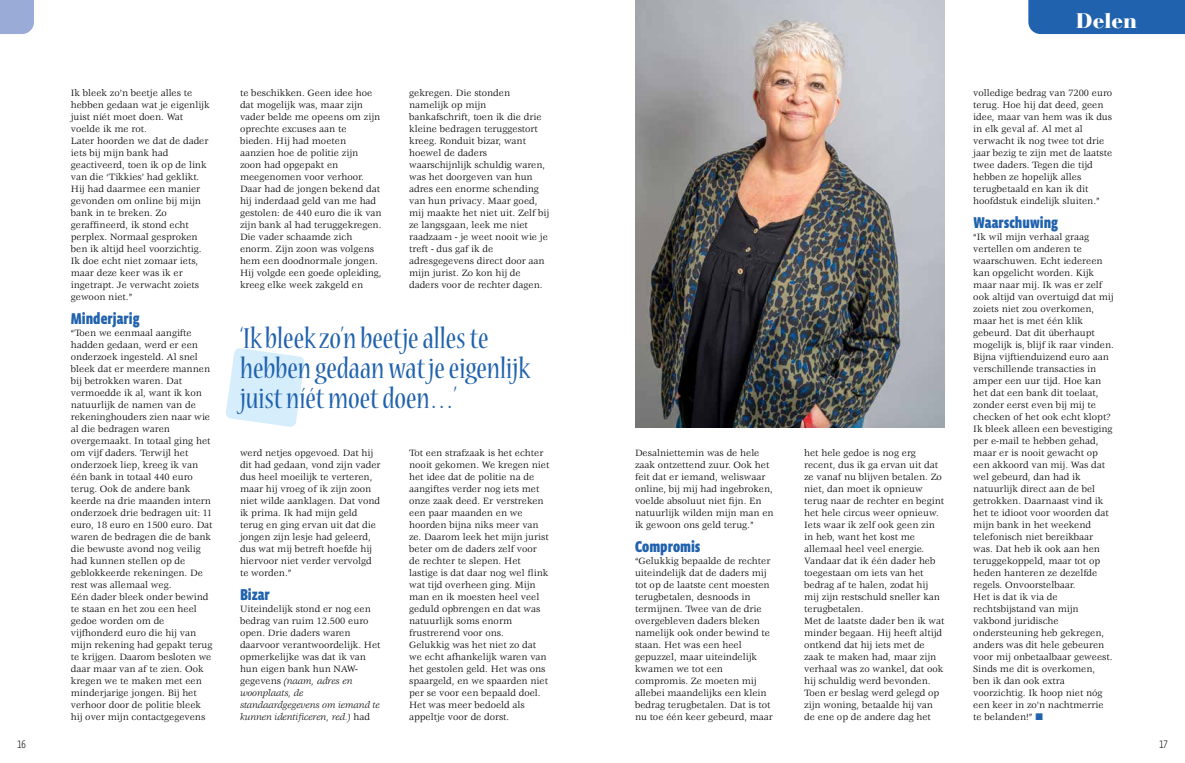
<style>
.page{position:relative;width:1185px;height:763px;background:#fff}
.page>*{position:absolute;margin:0;border:0;box-sizing:border-box;transform-origin:0 0}
.t1{font:condensed 32px/30px "Nueva Std";color:#2062ad}
.t2{font:900 21px "Bauer Bodoni Std";color:#fff}
.t3{font:900 16px "Vista Sans Nar OT";color:#2062ad}
.t4{font:300 11px "Vista Sans Nar OT";color:#000}
.t5{font:10px/12px "Veljovic Std";color:#000}
.s1{font-style:italic}
</style>
<div class="page">
<svg style="left:226px;top:348px;width:79px;height:79px"></svg>
<img style="left:635px;top:0;width:310px;height:428px">
<div style="left:1028px;top:0;width:157px;height:34px;background:#2062ad"></div>
<svg style="left:0;top:0;width:34px;height:34px"></svg>
<p class="t5" style="left:71px;top:87px;width:140px">Ik bleek zo’n beetje alles te hebben gedaan wat je eigenlijk juist níét moet doen. Wat voelde ik me rot.<br>Later hoorden we dat de dader iets bij mijn bank had geactiveerd, toen ik op de link van die ‘Tikkies’ had geklikt.<br>Hij had daarmee een manier gevonden om online bij mijn bank in te breken. Zo geraffineerd, ik stond echt perplex. Normaal gesproken ben ik altijd heel voorzichtig.<br>Ik doe echt niet zomaar iets, maar deze keer was ik er ingetrapt. Je verwacht zoiets gewoon niet.”</p>
<h3 class="t3" style="left:71px;top:310px;width:70px">Minderjarig</h3>
<p class="t5" style="left:71px;top:327px;width:143px">“Toen we eenmaal aangifte hadden gedaan, werd er een onderzoek ingesteld. Al snel bleek dat er meerdere mannen bij betrokken waren. Dat vermoedde ik al, want ik kon natuurlijk de namen van de rekeninghouders zien naar wie al die bedragen waren overgemaakt. In totaal ging het om vijf daders. Terwijl het onderzoek liep, kreeg ik van één bank in totaal 440 euro terug. Ook de andere bank keerde na drie maanden intern onderzoek drie bedragen uit: 11 euro, 18 euro en 1500 euro. Dat waren de bedragen die de bank die bewuste avond nog veilig had kunnen stellen op de geblokkeerde rekeningen. De rest was allemaal weg.<br>Eén dader bleek onder bewind te staan en het zou een heel gedoe worden om de vijfhonderd euro die hij van mijn rekening had gepakt terug te krijgen. Daarom besloten we daar maar van af te zien. Ook kregen we te maken met een minderjarige jongen. Bij het verhoor door de politie bleek hij over mijn contactgegevens</p>
<p class="t5" style="left:240px;top:87px;width:143px">te beschikken. Geen idee hoe dat mogelijk was, maar zijn vader belde me opeens om zijn oprechte excuses aan te bieden. Hij had moeten aanzien hoe de politie zijn zoon had opgepakt en meegenomen voor verhoor.<br>Daar had de jongen bekend dat hij inderdaad geld van me had gestolen: de 440 euro die ik van zijn bank al had teruggekregen.<br>Die vader schaamde zich enorm. Zijn zoon was volgens hem een doodnormale jongen.<br>Hij volgde een goede opleiding, kreeg elke week zakgeld en</p>
<p class="t5" style="left:409px;top:87px;width:142px">gekregen. Die stonden namelijk op mijn bankafschrift, toen ik die drie kleine bedragen teruggestort kreeg. Ronduit bizar, want hoewel de daders waarschijnlijk schuldig waren, was het doorgeven van hun adres een enorme schending van hun privacy. Maar goed, mij maakte het niet uit. Zelf bij ze langsgaan, leek me niet raadzaam - je weet nooit wie je treft - dus gaf ik de adresgegevens direct door aan mijn jurist. Zo kon hij de daders voor de rechter dagen.</p>
<h1 class="t1" style="left:240px;top:325px;width:292px">‘Ik bleek zo’n beetje alles te hebben gedaan wat je eigenlijk juist níét moet doen…’</h1>
<p class="t5" style="left:240px;top:447px;width:142px">werd netjes opgevoed. Dat hij dit had gedaan, vond zijn vader dus heel moeilijk te verteren, maar hij vroeg of ik zijn zoon niet wilde aanklagen. Dat vond ik prima. Ik had mijn geld terug en ging ervan uit dat die jongen zijn lesje had geleerd, dus wat mij betreft hoefde hij hiervoor niet verder vervolgd te worden.”</p>
<h3 class="t3" style="left:240px;top:586px;width:31px">Bizar</h3>
<p class="t5" style="left:240px;top:603px;width:142px">Uiteindelijk stond er nog een bedrag van ruim 12.500 euro open. Drie daders waren daarvoor verantwoordelijk. Het opmerkelijke was dat ik van hun eigen bank hun NAW&shy;gegevens <span class="s1">(naam, adres en woonplaats, de standaardgegevens om iemand te kunnen identificeren, red.)</span> had</p>
<p class="t5" style="left:409px;top:447px;width:142px">Tot een strafzaak is het echter nooit gekomen. We kregen niet het idee dat de politie na de aangiftes verder nog iets met onze zaak deed. Er verstreken een paar maanden en we hoorden bijna niks meer van ze. Daarom leek het mijn jurist beter om de daders zelf voor de rechter te slepen. Het lastige is dat daar nog wel flink wat tijd overheen ging. Mijn man en ik moesten heel veel geduld opbrengen en dat was natuurlijk soms enorm frustrerend voor ons.<br>Gelukkig was het niet zo dat we echt afhankelijk waren van het gestolen geld. Het was ons spaargeld, en we spaarden niet per se voor een bepaald doel.<br>Het was meer bedoeld als appeltje voor de dorst.</p>
<p class="t5" style="left:635px;top:447px;width:140px">Desalniettemin was de hele zaak ontzettend zuur. Ook het feit dat er iemand, weliswaar online, bij mij had ingebroken, voelde absoluut niet fijn. En natuurlijk wilden mijn man en ik gewoon ons geld terug.”</p>
<h3 class="t3" style="left:635px;top:538px;width:67px">Compromis</h3>
<p class="t5" style="left:635px;top:555px;width:140px">“Gelukkig bepaalde de rechter uiteindelijk dat de daders mij tot op de laatste cent moesten terugbetalen, desnoods in termijnen. Twee van de drie overgebleven daders bleken namelijk ook onder bewind te staan. Het was een heel gepuzzel, maar uiteindelijk kwamen we tot een compromis. Ze moeten mij allebei maandelijks een klein bedrag terugbetalen. Dat is tot nu toe één keer gebeurd, maar</p>
<p class="t5" style="left:804px;top:447px;width:142px">het hele gedoe is nog erg recent, dus ik ga ervan uit dat ze vanaf nu blijven betalen. Zo niet, dan moet ik opnieuw terug naar de rechter en begint het hele circus weer opnieuw.<br>Iets waar ik zelf ook geen zin in heb, want het kost me allemaal heel veel energie.<br>Vandaar dat ik één dader heb toegestaan om iets van het bedrag af te halen, zodat hij mij zijn restschuld sneller kan terugbetalen.<br>Met de laatste dader ben ik wat minder begaan. Hij heeft altijd ontkend dat hij iets met de zaak te maken had, maar zijn verhaal was zo wankel, dat ook hij schuldig werd bevonden.<br>Toen er beslag werd gelegd op zijn woning, betaalde hij van de ene op de andere dag het</p>
<h2 class="t2" style="left:1076px;top:8px;width:62px">Delen</h2>
<p class="t5" style="left:973px;top:87px;width:141px">volledige bedrag van 7200 euro terug. Hoe hij dat deed, geen idee, maar van hem was ik dus in elk geval af. Al met al verwacht ik nog twee tot drie jaar bezig te zijn met de laatste twee daders. Tegen die tijd hebben ze hopelijk alles terugbetaald en kan ik dit hoofdstuk eindelijk sluiten.”</p>
<h3 class="t3" style="left:973px;top:214px;width:86px">Waarschuwing</h3>
<p class="t5" style="left:973px;top:231px;width:142px">“Ik wil mijn verhaal graag vertellen om anderen te waarschuwen. Echt iedereen kan opgelicht worden. Kijk maar naar mij. Ik was er zelf ook altijd van overtuigd dat mij zoiets niet zou overkomen, maar het is met één klik gebeurd. Dat dit überhaupt mogelijk is, blijf ik raar vinden.<br>Bijna vijftienduizend euro aan verschillende transacties in amper een uur tijd. Hoe kan het dat een bank dit toelaat, zonder eerst even bij mij te checken of het ook echt klopt?<br>Ik bleek alleen een bevestiging per e-mail te hebben gehad, maar er is nooit gewacht op een akkoord van mij. Was dat wel gebeurd, dan had ik natuurlijk direct aan de bel getrokken. Daarnaast vind ik het te idioot voor woorden dat mijn bank in het weekend telefonisch niet bereikbaar was. Dat heb ik ook aan hen teruggekoppeld, maar tot op heden hanteren ze dezelfde regels. Onvoorstelbaar.<br>Het is dat ik via de rechtsbijstand van mijn vakbond juridische ondersteuning heb gekregen, anders was dit hele gebeuren voor mij onbetaalbaar geweest.<br>Sinds me dit is overkomen, ben ik dan ook extra voorzichtig. Ik hoop niet nóg een keer in zo’n nachtmerrie te belanden!”</p>
<p class="t4" style="left:17px;top:738px;width:10px">16</p>
<p class="t4" style="left:1159px;top:738px;width:10px">17</p>
</div>
